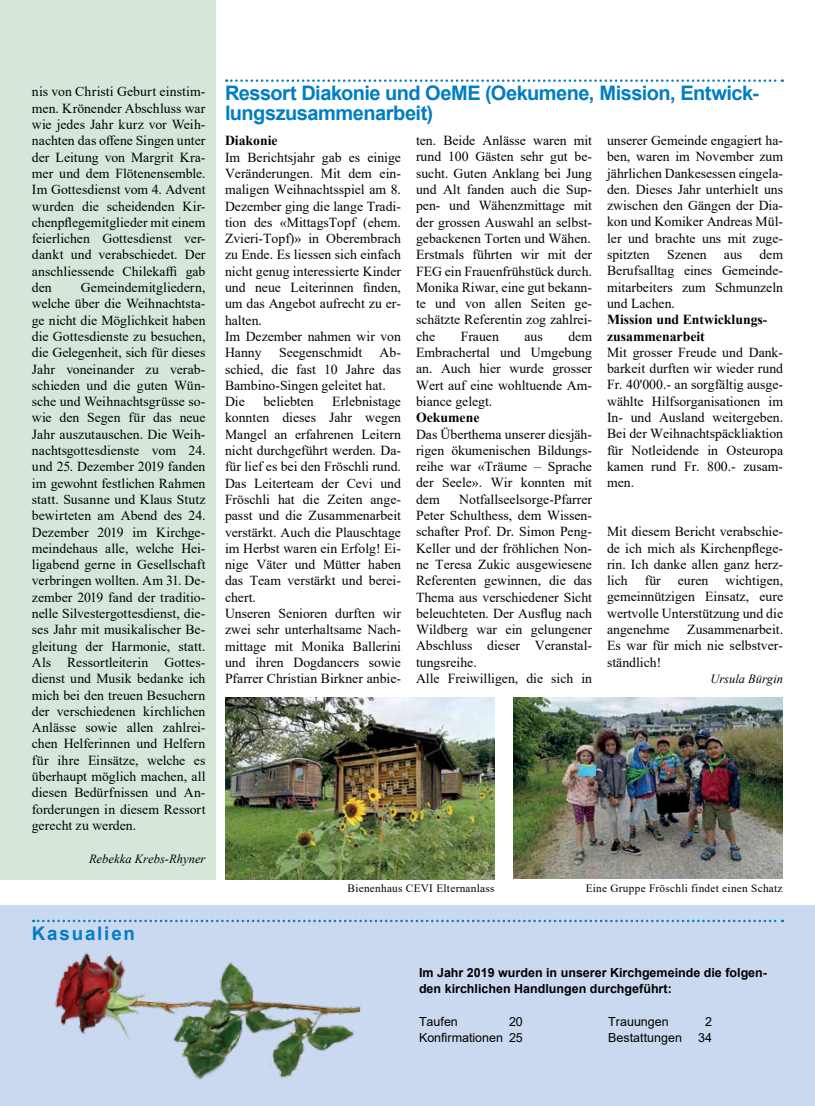
<style>
.page{position:relative;width:815px;height:1106px;background:#fff}
.page>*{position:absolute;margin:0;border:0;box-sizing:border-box;transform-origin:0 0}
.t1{font:700 20px/20px "Arial";letter-spacing:-.025em;color:#007dc3}
.t2{font:700 18.75px "Arial";letter-spacing:.1em;color:#007dc3}
.t3{font:13.75px/16.2px "Times New Roman";color:#000;text-align:justify}
.t4{font:700 13.75px/16.2px "Times New Roman";color:#000}
.t5{font:700 12.5px/16.2px "Arial";color:#000}
.t6{font:12.5px/16.2px "Arial";color:#000;text-align:right}
.t7{font:italic 12.5px "Times New Roman";letter-spacing:.005em;color:#000}
.t8{font:11.25px "Times New Roman";letter-spacing:.025em;color:#000}
</style>
<div class="page">
<div style="left:0;top:0;width:215px;height:879px;background:#d6e7da"></div>
<div style="left:0;top:905px;width:815px;height:201px;background:#cad9ef"></div>
<img style="left:55px;top:952px;width:306px;height:128px">
<svg style="left:226px;top:79px;width:557px;height:3px"></svg>
<svg style="left:33px;top:919px;width:750px;height:3px"></svg>
<img style="left:225px;top:697px;width:269px;height:182px">
<img style="left:513px;top:697px;width:270px;height:181px">
<p class="t3" style="left:32px;top:83px;width:175px">nis von Christi Geburt einstim&shy;men. Krönender Abschluss war wie jedes Jahr kurz vor Weih&shy;nachten das offene Singen unter der Leitung von Margrit Kra&shy;mer und dem Flötenensemble.<br>Im Gottesdienst vom 4. Advent wurden die scheidenden Kir&shy;chenpflegemitglieder mit einem feierlichen Gottesdienst ver&shy;dankt und verabschiedet. Der anschliessende Chilekaffi gab den</p>
<p class="t3" style="left:32px;top:279px;width:175px;text-indent:49px">Gemeindemitgliedern, welche über die Weihnachtsta&shy;ge nicht die Möglichkeit haben die Gottesdienste zu besuchen, die Gelegenheit, sich für dieses Jahr voneinander zu verab&shy;schieden und die guten Wün&shy;sche und Weihnachtsgrüsse so&shy;wie den Segen für das neue Jahr auszutauschen. Die Weih&shy;nachtsgottesdienste vom 24. und 25. Dezember 2019 fanden im gewohnt festlichen Rahmen statt. Susanne und Klaus Stutz bewirteten am Abend des 24.<br>Dezember 2019 im Kirchge&shy;meindehaus alle, welche Hei&shy;ligabend gerne in Gesellschaft verbringen wollten. Am 31. De&shy;zember 2019 fand der traditio&shy;nelle Silvestergottesdienst, die&shy;ses Jahr mit musikalischer Be&shy;gleitung der Harmonie, statt.<br>Als Ressortleiterin Gottes&shy;dienst und Musik bedanke ich mich bei den treuen Besuchern der verschiedenen kirchlichen Anlässe sowie allen zahlrei&shy;chen Helferinnen und Helfern für ihre Einsätze, welche es überhaupt möglich machen, all diesen Bedürfnissen und An&shy;forderungen in diesem Ressort gerecht zu werden.</p>
<p class="t7" style="left:89px;top:850px;width:118px">Rebekka Krebs-Rhyner</p>
<h2 class="t2" style="left:32px;top:920px;width:105px">Kasualien</h2>
<h1 class="t1" style="left:225px;top:83px;width:535px">Ressort Diakonie und OeME (Oekumene, Mission, Entwick&shy;lungszusammenarbeit)</h1>
<p class="t4" style="left:225px;top:132px;width:54px">Diakonie</p>
<p class="t3" style="left:225px;top:148px;width:178px;text-align:left">Im Berichtsjahr gab es einige<br>Veränderungen. Mit dem ein&shy;maligen Weihnachtsspiel am 8.<br>Dezember ging die lange Tradi&shy;tion des «MittagsTopf (ehem.<br>Zvieri-Topf)» in Oberembrach zu Ende. Es liessen sich einfach nicht genug interessierte Kinder und neue Leiterinnen finden, um das Angebot aufrecht zu er&shy;halten.<br>Im Dezember nahmen wir von<br>Hanny</p>
<p class="t3" style="left:225px;top:344px;width:178px;text-align:left;text-indent:155px">Ab&shy;schied, die fast 10 Jahre das<br>Bambino-Singen geleitet hat.<br>Die</p>
<p class="t3" style="left:279px;top:344px;width:85px">Seegenschmidt</p>
<p class="t3" style="left:225px;top:393px;width:178px;text-align:left;text-indent:107px">Erlebnistage konnten dieses Jahr wegen<br>Mangel an erfahrenen Leitern nicht durchgeführt werden. Da&shy;für lief es bei den Fröschli rund.<br>Das Leiterteam der Cevi und<br>Fröschli hat die Zeiten ange&shy;passt und die Zusammenarbeit verstärkt. Auch die Plauschtage im Herbst waren ein Erfolg! Ei&shy;nige Väter und Mütter haben das Team verstärkt und berei&shy;chert.<br>Unseren Senioren durften wir zwei sehr unterhaltsame Nach&shy;mittage mit Monika Ballerini und ihren Dogdancers sowie<br>Pfarrer Christian Birkner anbie-</p>
<p class="t3" style="left:263px;top:393px;width:52px">beliebten</p>
<p class="t3" style="left:416px;top:132px;width:178px">ten. Beide Anlässe waren mit rund 100 Gästen sehr gut be&shy;sucht. Guten Anklang bei Jung und Alt fanden auch die Sup&shy;pen- und Wähenzmittage mit der grossen Auswahl an selbst&shy;gebackenen Torten und Wähen.<br>Erstmals führten wir mit der FEG ein Frauenfrühstück durch.<br>Monika Riwar, eine gut bekann&shy;te und von allen Seiten ge&shy;schätzte Referentin zog zahlrei&shy;che</p>
<p class="t3" style="left:416px;top:327px;width:178px;text-indent:152px">dem Embrachertal und Umgebung an. Auch hier wurde grosser Wert auf eine wohltuende Am&shy;biance gelegt.</p>
<p class="t4" style="left:416px;top:409px;width:65px">Oekumene</p>
<p class="t3" style="left:416px;top:425px;width:178px">Das Überthema unserer diesjäh&shy;rigen ökumenischen Bildungs&shy;reihe war «Träume – Sprache der Seele». Wir konnten mit dem</p>
<p class="t3" style="left:461px;top:327px;width:40px">Frauen</p>
<p class="t3" style="left:524px;top:327px;width:20px">aus</p>
<p class="t3" style="left:416px;top:490px;width:178px;text-align:left;text-indent:43px">Notfallseelsorge-Pfarrer<br>Peter Schulthess, dem Wissen&shy;schafter Prof. Dr. Simon Peng-<br>Keller und der fröhlichen Non&shy;ne Teresa Zukic ausgewiesene<br>Referenten gewinnen, die das<br>Thema aus verschiedener Sicht beleuchteten. Der Ausflug nach<br>Wildberg war ein gelungener<br>Abschluss dieser Veranstal&shy;tungsreihe.<br>Alle Freiwilligen, die sich in</p>
<p class="t3" style="left:607px;top:132px;width:178px">unserer Gemeinde engagiert ha&shy;ben, waren im November zum jährlichen Dankesessen eingela&shy;den. Dieses Jahr unterhielt uns zwischen den Gängen der Dia&shy;kon und Komiker Andreas Mül&shy;ler und brachte uns mit zuge&shy;spitzten Szenen aus</p>
<p class="t3" style="left:607px;top:246px;width:178px;text-indent:152px">dem Berufsalltag eines Gemeinde&shy;mitarbeiters zum Schmunzeln und Lachen.</p>
<p class="t4" style="left:607px;top:311px;width:162px">Mission und Entwicklungs&shy;zusammenarbeit</p>
<p class="t3" style="left:607px;top:344px;width:178px">Mit grosser Freude und Dank&shy;barkeit durften wir wieder rund Fr. 40'000.- an sorgfältig ausge&shy;wählte Hilfsorganisationen im In- und Ausland weitergeben.<br>Bei der Weihnachtspäckliaktion für Notleidende in Osteuropa kamen rund Fr. 800.- zusam&shy;men.</p>
<p class="t3" style="left:607px;top:523px;width:178px">Mit diesem Bericht verabschie&shy;de ich mich als Kirchenpflege&shy;rin. Ich danke allen ganz herz&shy;lich für euren wichtigen, gemeinnützigen Einsatz, eure wertvolle Unterstützung und die angenehme</p>
<p class="t3" style="left:607px;top:621px;width:178px;text-indent:80px">Zusammenarbeit.<br>Es war für mich nie selbstver&shy;ständlich!</p>
<p class="t7" style="left:711px;top:670px;width:74px">Ursula Bürgin</p>
<p class="t8" style="left:348px;top:880px;width:148px">Bienenhaus CEVI Elternanlass</p>
<p class="t8" style="left:586px;top:880px;width:198px">Eine Gruppe Fröschli findet einen Schatz</p>
<p class="t5" style="left:419px;top:964px;width:350px">Im Jahr 2019 wurden in unserer Kirchgemeinde die folgen&shy;den kirchlichen Handlungen durchgeführt:</p>
<p class="t6" style="left:419px;top:1013px;width:40px">Taufen</p>
<p class="t6" style="left:419px;top:1013px;width:105px">20<br>Konfirmationen 25</p>
<p class="t6" style="left:608px;top:1013px;width:62px">Trauungen</p>
<p class="t6" style="left:705px;top:1013px;width:8px">2</p>
<p class="t6" style="left:608px;top:1029px;width:75px">Bestattungen</p>
<p class="t6" style="left:698px;top:1029px;width:15px">34</p>
</div>
